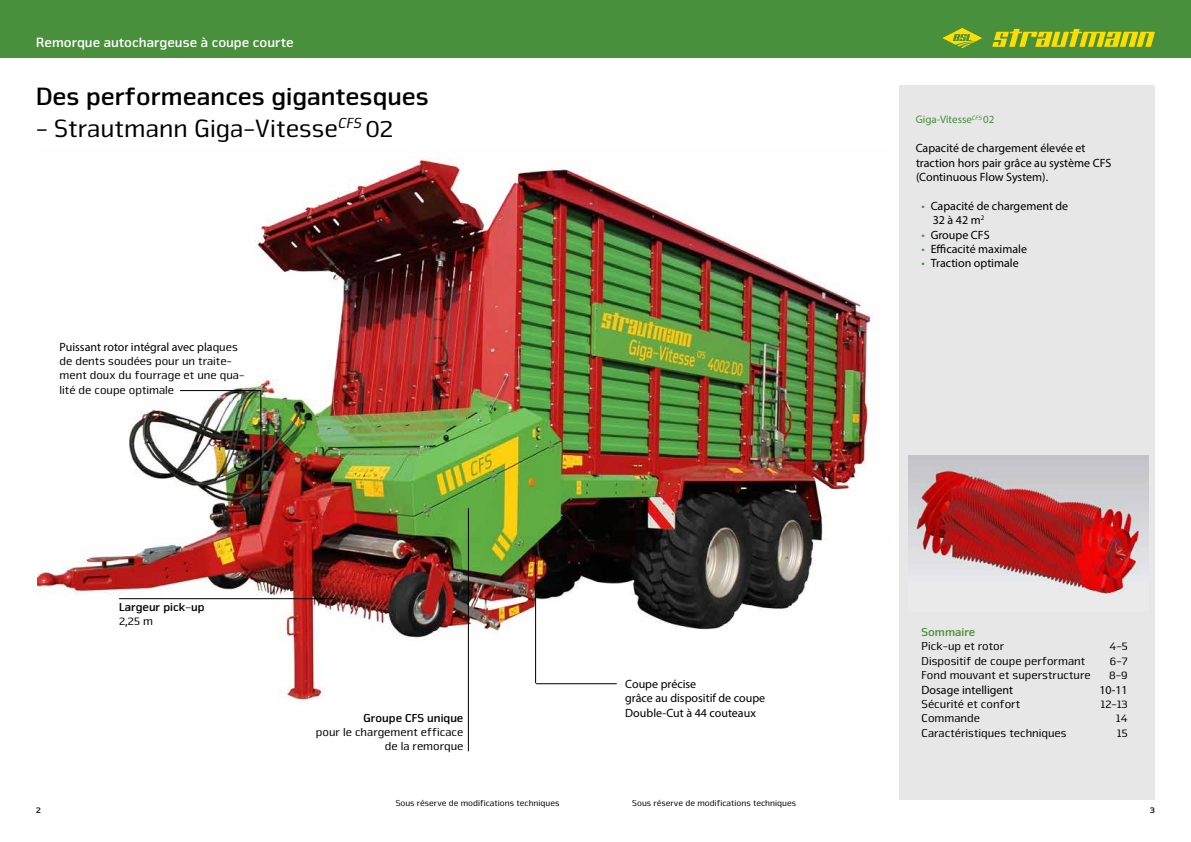
<style>
.page{position:relative;width:1191px;height:842px;background:#fff}
.page>*{position:absolute;margin:0;border:0;box-sizing:border-box;transform-origin:0 0}
.t1{font:700 26px "Nuri Pro";color:#000}
.t2{font:26px "Nuri Pro";color:#000}
.t3{font:700 14px "Nuri Pro";color:#fff}
.t4{font:12px/14.4px "Myriad Pro";color:#000}
.t5{font:12px/14.4px "Nuri Pro";color:#000}
.t6{font:700 12px "Nuri Pro";color:#000}
.t7{font:700 12px "Nuri Pro";color:#48903c}
.t8{font:11px "Myriad Pro";color:#48903c}
.t9{font:9px "Nuri Pro";color:#000}
.t10{font:700 9px "Nuri Pro";color:#000}
.s1{color:#48903c}
.s2{font-family:"Nuri Pro"}
</style>
<div class="page">
<div style="left:0;top:0;width:1191px;height:57px;background:#48903c"></div>
<svg style="left:992px;top:29px;width:163px;height:18px"></svg>
<svg style="left:942px;top:28px;width:40px;height:20px"></svg>
<div style="left:899px;top:85px;width:256px;height:714px;background:#e7e7e7"></div>
<img style="left:38px;top:157px;width:837px;height:595px">
<hr style="left:180px;top:390px;width:81px;height:1px;background:#000">
<hr style="left:260px;top:391px;width:1px;height:122px;background:#000">
<hr style="left:468px;top:508px;width:1px;height:243px;background:#000">
<hr style="left:535px;top:556px;width:1px;height:127px;background:#000">
<img style="left:908px;top:456px;width:240px;height:138px">
<hr style="left:536px;top:683px;width:81px;height:1px;background:#000">
<hr style="left:119px;top:598px;width:215px;height:1px;background:#000">
<p class="t3" style="left:36px;top:34px;width:259px">Remorque autochargeuse à coupe courte</p>
<h1 class="t1" style="left:36px;top:81px;width:394px">Des performeances gigantesques</h1>
<h1 class="t2" style="left:36px;top:113px;width:359px">- Strautmann Giga-Vitesse<sup>CFS</sup> 02</h1>
<p class="t8" style="left:915px;top:113px;width:80px">Giga-Vitesse<sup>CFS</sup> 02</p>
<p class="t4" style="left:915px;top:141px;width:197px">Capacité de chargement élevée et traction hors pair grâce au système CFS (Continuous Flow System).</p>
<p class="t4" style="left:932px;top:198px;width:137px;text-indent:-11px"><span class="s1">•</span> Capacité de chargement de<br>32 à 42 m<sup>2</sup></p>
<p class="t4" style="left:921px;top:227px;width:70px"><span class="s1">•</span> Groupe CFS</p>
<p class="t4" style="left:921px;top:242px;width:107px"><span class="s1">•</span> Efficacité maximale</p>
<p class="t4" style="left:921px;top:256px;width:99px"><span class="s1">•</span> Traction optimale</p>
<p class="t4" style="left:60px;top:339px;width:180px">Puissant rotor intégral avec pla<span class="s2">ques</span></p>
<p class="t5" style="left:60px;top:354px;width:186px">de dents soudées pour un traite&shy;ment doux du fourrage et une qua&shy;lité de coupe optimale</p>
<p class="t6" style="left:119px;top:600px;width:87px">Largeur pick-up</p>
<p class="t5" style="left:119px;top:614px;width:35px">2,25 m</p>
<p class="t6" style="left:363px;top:710px;width:101px">Groupe CFS unique</p>
<p class="t5" style="left:316px;top:725px;width:149px;text-align:right">pour le chargement efficace de la remorque</p>
<p class="t4" style="left:625px;top:676px;width:141px">Coupe précise<br>grâce au dispositif de coupe<br>Double-Cut à 44 couteaux</p>
<p class="t7" style="left:921px;top:625px;width:55px">Sommaire</p>
<p class="t5" style="left:921px;top:639px;width:84px">Pick-up et rotor</p>
<p class="t5" style="left:1109px;top:639px;width:20px">4-5</p>
<p class="t5" style="left:921px;top:654px;width:165px">Dispositif de coupe performant</p>
<p class="t5" style="left:1110px;top:654px;width:19px">6-7</p>
<p class="t5" style="left:921px;top:668px;width:171px">Fond mouvant et superstructure</p>
<p class="t5" style="left:1109px;top:668px;width:20px">8-9</p>
<p class="t4" style="left:921px;top:682px;width:93px">Dosage intelligent</p>
<p class="t4" style="left:1099px;top:682px;width:30px">10-11</p>
<p class="t5" style="left:921px;top:697px;width:100px">Sécurité et confort</p>
<p class="t5" style="left:1100px;top:697px;width:28px">12-13</p>
<p class="t5" style="left:921px;top:711px;width:60px">Commande</p>
<p class="t5" style="left:1116px;top:711px;width:13px">14</p>
<p class="t5" style="left:921px;top:726px;width:147px">Caractéristiques techniques</p>
<p class="t5" style="left:1117px;top:726px;width:12px">15</p>
<p class="t9" style="left:396px;top:798px;width:165px">Sous réserve de modifications techniques</p>
<p class="t9" style="left:632px;top:798px;width:165px">Sous réserve de modifications techniques</p>
<p class="t10" style="left:36px;top:805px;width:6px">2</p>
<p class="t10" style="left:1150px;top:805px;width:6px">3</p>
</div>
